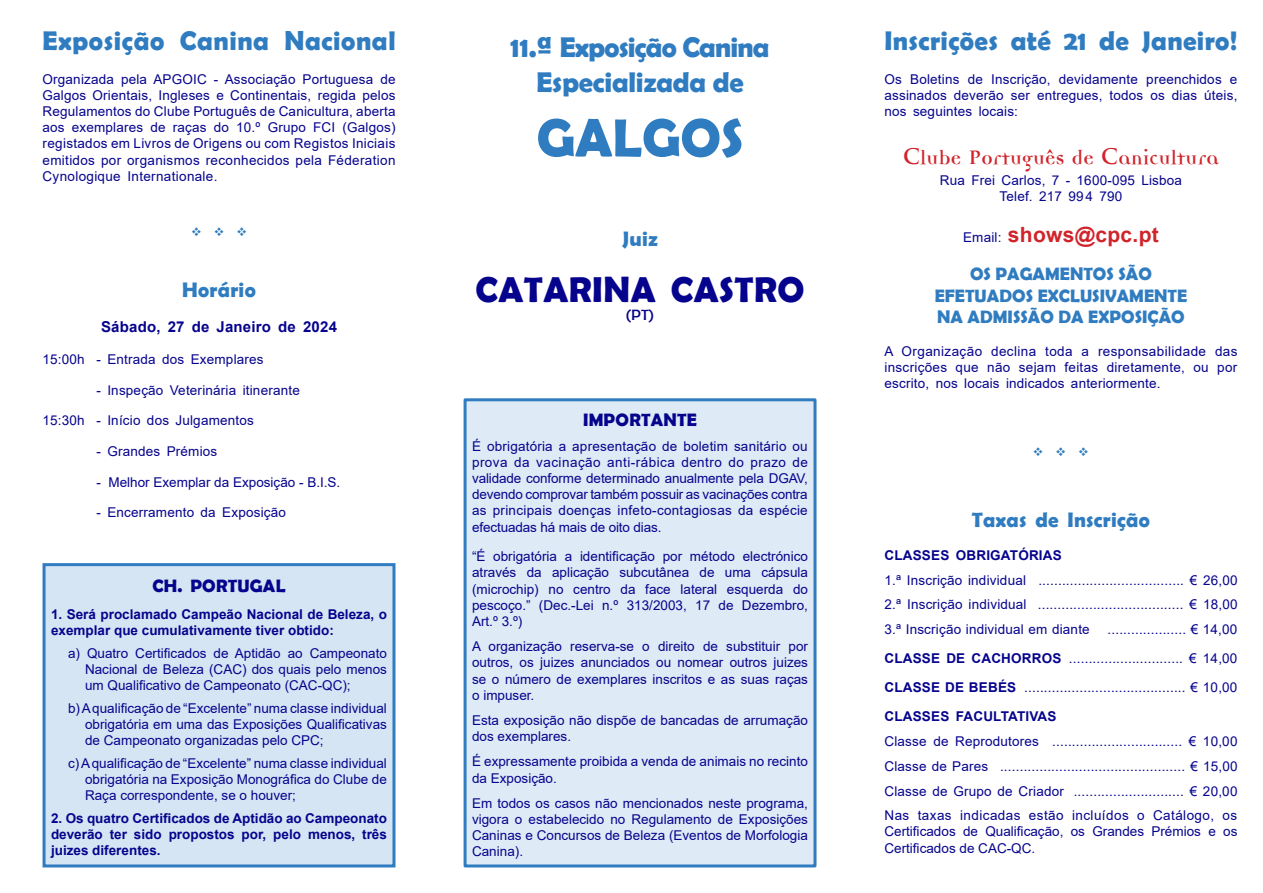
<style>
.page{position:relative;width:1263px;height:893px;background:#fff}
.page>*{position:absolute;margin:0;border:0;box-sizing:border-box;transform-origin:0 0}
.t1{font:700 54px "Berlin Sans FB Demi";color:#307cc0}
.t2{font:700 36px "Berlin Sans FB Demi";letter-spacing:.01em;color:#06038d}
.t3{font:700 28.5px "Berlin Sans FB Demi";letter-spacing:-.03em;color:#307cc0}
.t4{font:700 28.5px "Berlin Sans FB Demi";letter-spacing:-.01em;color:#307cc0}
.t5{font:700 27px "Berlin Sans FB Demi";letter-spacing:.02em;color:#307cc0}
.t6{font:700 21px "Democratica";letter-spacing:.01em;color:#d1232a}
.t7{font:700 21px "Berlin Sans FB Demi";letter-spacing:.01em;color:#307cc0}
.t8{font:700 21px "Arial";letter-spacing:.015em;color:#d1232a}
.t9{font:700 18px "Berlin Sans FB Demi";color:#307cc0}
.t10{font:700 18px "Berlin Sans FB Demi";letter-spacing:.01em;color:#06038d}
.t11{font:700 15px "Arial";letter-spacing:.015em;color:#06038d}
.t12{font:15px "Berlin Sans FB";color:#06038d}
.Body_Text{font:13.5px/16.2px "Arial";letter-spacing:.015em;color:#06038d;text-align:justify}
.t13{font:700 13.5px/16.2px "Arial";color:#06038d}
.t14{font:12px "Wingdings";color:#307cc0}
.s1{font-family:"Trajan Pro"}
.s2{font-weight:400;font-size:13.5px;color:#06038d}
.s3{font-weight:700}
</style>
<div class="page">
<div style="left:43px;top:563px;width:352px;height:304px;background:#d6e5f3;border:3px solid #307cc0"></div>
<div style="left:464px;top:398px;width:352px;height:469px;background:#deeaf5;border:3px solid #307cc0"></div>
<p class="t5" style="left:43px;top:26px;width:355px">Exposição Canina Nacional</p>
<p class="Body_Text" style="left:43px;top:71px;width:354px">Organizada pela APGOIC - Associação Portuguesa de Galgos Orientais, Ingleses e Continentais, regida pelos Regulamentos do Clube Português de Canicultura, aberta aos exemplares de raças do 10.º Grupo FCI (Galgos) registados em Livros de Origens ou com Registos Iniciais emitidos por organismos reconhecidos pela Féderation Cynologique Internationale.</p>
<p class="t14" style="left:191px;top:225px;width:58px">❖ ❖ ❖</p>
<p class="t7" style="left:182px;top:277px;width:75px">Horário</p>
<p class="t11" style="left:101px;top:316px;width:237px">Sábado, 27 de Janeiro de 2024</p>
<p class="Body_Text" style="left:43px;top:351px;width:223px">15:00h - Entrada dos Exemplares</p>
<p class="Body_Text" style="left:97px;top:382px;width:205px">- Inspeção Veterinária itinerante</p>
<p class="Body_Text" style="left:43px;top:412px;width:213px">15:30h - Início dos Julgamentos</p>
<p class="Body_Text" style="left:97px;top:443px;width:122px">- Grandes Prémios</p>
<p class="Body_Text" style="left:97px;top:474px;width:245px">- Melhor Exemplar da Exposição - B.I.S.</p>
<p class="Body_Text" style="left:97px;top:504px;width:191px">- Encerramento da Exposição</p>
<p class="t10" style="left:153px;top:575px;width:134px">CH. PORTUGAL</p>
<p class="t13" style="left:51px;top:606px;width:337px">1. Será proclamado Campeão Nacional de Beleza, o exemplar que cumulativamente tiver obtido:</p>
<p class="Body_Text" style="left:85px;top:645px;width:303px;text-indent:-17px">a) Quatro Certificados de Aptidão ao Campeonato Nacional de Beleza (CAC) dos quais pelo menos um Qualificativo de Campeonato (CAC-QC);</p>
<p class="Body_Text" style="left:85px;top:700px;width:303px;text-indent:-17px">b) A qualificação de “Excelente” numa classe individual obrigatória em uma das Exposições Qualificativas de Campeonato organizadas pelo CPC;</p>
<p class="Body_Text" style="left:85px;top:755px;width:303px;text-indent:-17px">c) A qualificação de “Excelente” numa classe individual obrigatória na Exposição Monográfica do Clube de Raça correspondente, se o houver;</p>
<p class="t13" style="left:51px;top:810px;width:337px;text-align:justify">2. Os quatro Certificados de Aptidão ao Campeonato deverão ter sido propostos por, pelo menos, três juizes diferentes.</p>
<p class="t3" style="left:510px;top:31px;width:260px">11.ª Exposição Canina</p>
<p class="t4" style="left:536px;top:65px;width:209px">Especializada de</p>
<p class="t1" style="left:537px;top:106px;width:208px">GALGOS</p>
<p class="t7" style="left:622px;top:227px;width:37px">Juiz</p>
<p class="t2" style="left:476px;top:269px;width:330px">CATARINA CASTRO</p>
<p class="t12" style="left:626px;top:307px;width:30px">(PT)</p>
<p class="t10" style="left:583px;top:409px;width:115px">IMPORTANTE</p>
<p class="t5" style="left:884px;top:26px;width:354px">Inscrições até 21 de Janeiro!</p>
<p class="Body_Text" style="left:884px;top:71px;width:354px">Os Boletins de Inscrição, devidamente preenchidos e assinados deverão ser entregues, todos os dias úteis, nos seguintes locais:</p>
<p class="t6" style="left:903px;top:149px;width:317px"><span class="s1">C</span>lube <span class="s1">p</span>ortuguês de <span class="s1">C</span>anicultura</p>
<p class="Body_Text" style="left:940px;top:172px;width:244px">Rua Frei Carlos, 7 - 1600-095 Lisboa</p>
<p class="Body_Text" style="left:999px;top:188px;width:124px">Telef. 217 99 4 790</p>
<p class="t8" style="left:963px;top:220px;width:197px"><span class="s2">Email:</span> shows@cpc.pt</p>
<p class="t9" style="left:970px;top:263px;width:183px">OS PAGAMENTOS SÃO</p>
<p class="t9" style="left:935px;top:285px;width:254px">EFETUADOS EXCLUSIVAMENTE</p>
<p class="t9" style="left:937px;top:307px;width:249px">NA ADMISSÃO DA EXPOSIÇÃO</p>
<p class="Body_Text" style="left:884px;top:343px;width:355px">A Organização declina toda a responsabilidade das inscrições que não sejam feitas diretamente, ou por escrito, nos locais indicados anteriormente.</p>
<p class="Body_Text" style="left:472px;top:438px;width:337px">É obrigatória a apresentação de boletim sanitário ou</p>
<p class="t14" style="left:1033px;top:445px;width:58px">❖ ❖ ❖</p>
<p class="Body_Text" style="left:472px;top:454px;width:338px">prova da vacinação anti‑rábica dentro do prazo de validade conforme determinado anualmente pela DGAV, devendo comprovar também possuir as vacinações contra as principais doenças infeto-contagiosas da espécie efectuadas há mais de oito dias.</p>
<p class="Body_Text" style="left:472px;top:548px;width:337px">“É obrigatória a identificação por método electrónico através da aplicação subcutânea de uma cápsula (microchip) no centro da face lateral esquerda do pescoço.” (Dec.-Lei n.º 313/2003, 17 de Dezembro, Art.º 3.º)</p>
<p class="Body_Text" style="left:472px;top:638px;width:337px">A organização reserva-se o direito de substituir por outros, os juizes anunciados ou nomear outros juizes se o número de exemplares inscritos e as suas raças o impuser.</p>
<p class="Body_Text" style="left:472px;top:712px;width:337px">Esta exposição não dispõe de bancadas de arrumação dos exemplares.</p>
<p class="Body_Text" style="left:472px;top:753px;width:337px">É expressamente proibida a venda de animais no recinto da Exposição.</p>
<p class="Body_Text" style="left:472px;top:795px;width:337px">Em todos os casos não mencionados neste programa, vigora o estabelecido no Regulamento de Exposições Caninas e Concursos de Beleza (Eventos de Morfologia Canina).</p>
<p class="t7" style="left:972px;top:507px;width:180px">Taxas de Inscrição</p>
<p class="t13" style="left:884px;top:547px;width:179px">CLASSES OBRIGATÓRIAS</p>
<p class="Body_Text" style="left:884px;top:572px;width:355px">1.ª Inscrição individual ..................................... € 26,00</p>
<p class="Body_Text" style="left:884px;top:596px;width:355px">2.ª Inscrição individual ..................................... € 18,00</p>
<p class="Body_Text" style="left:884px;top:621px;width:207px">3.ª Inscrição individual em diante</p>
<p class="Body_Text" style="left:1107px;top:621px;width:131px">.................... € 14,00</p>
<p class="Body_Text" style="left:884px;top:650px;width:354px"><span class="s3">CLASSE DE CACHORROS</span> ............................. € 14,00</p>
<p class="Body_Text" style="left:884px;top:679px;width:354px"><span class="s3">CLASSE DE BEBÉS</span> ......................................... € 10,00</p>
<p class="t13" style="left:884px;top:709px;width:174px">CLASSES FACULTATIVAS</p>
<p class="Body_Text" style="left:884px;top:733px;width:354px">Classe de Reprodutores ................................. € 10,00</p>
<p class="Body_Text" style="left:884px;top:758px;width:355px">Classe de Pares ............................................... € 15,00</p>
<p class="Body_Text" style="left:884px;top:783px;width:354px">Classe de Grupo de Criador ............................ € 20,00</p>
<p class="Body_Text" style="left:884px;top:807px;width:354px">Nas taxas indicadas estão incluídos o Catálogo, os Certificados de Qualificação, os Grandes Prémios e os Certificados de CAC-QC.</p>
</div>
